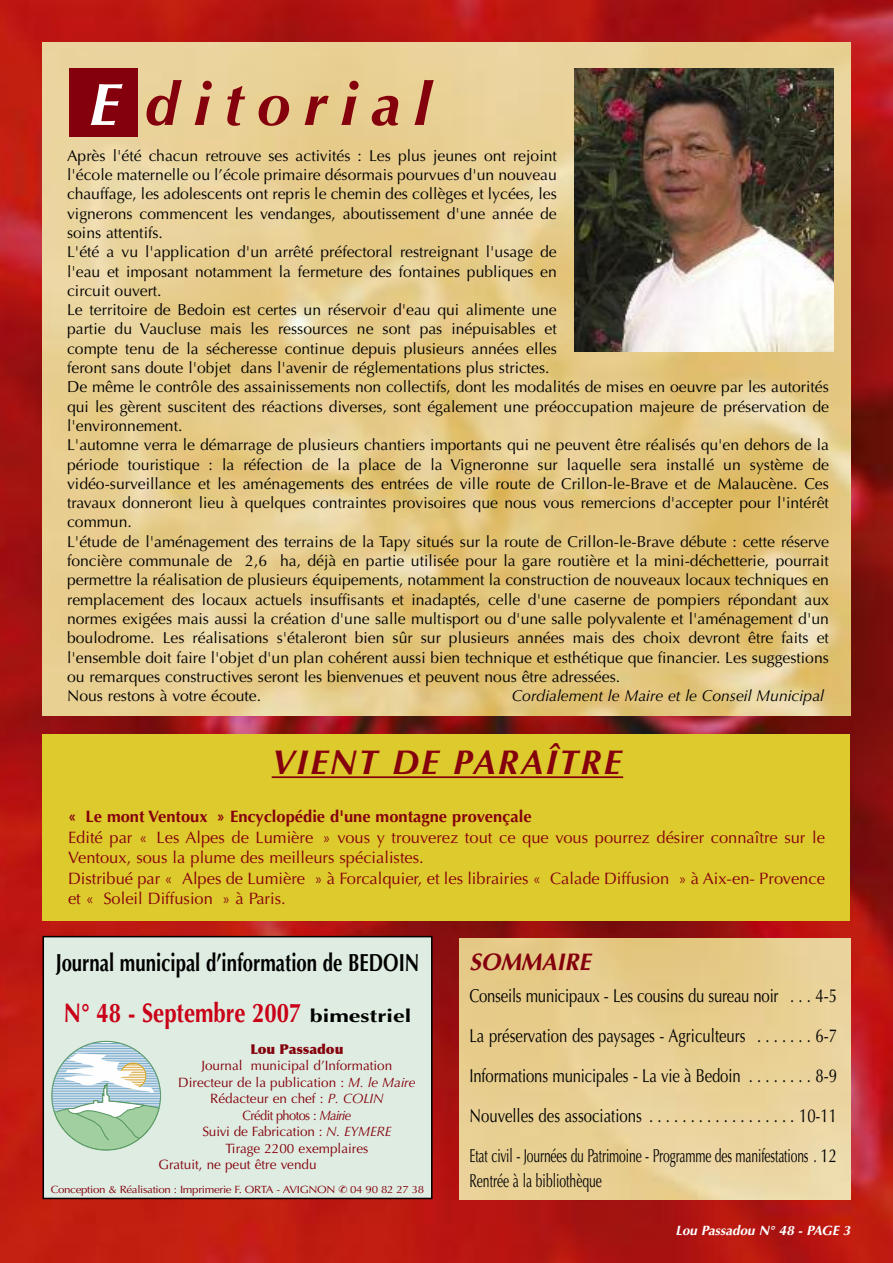
<style>
.page{position:relative;width:893px;height:1263px;background:#fff}
.page>*{position:absolute;margin:0;border:0;box-sizing:border-box;transform-origin:0 0}
.t1{font:italic 700 60px "Optima";letter-spacing:.22em;color:#84000c}
.t2{font:italic 700 34.5px "Optima";letter-spacing:.055em;color:#84000c}
.t3{font:700 27px "Optima";color:#c90017;scale:.82 1}
.t4{font:700 24.75px "Optima";color:#000;scale:.75 1}
.t5{font:italic 700 24px "Optima";color:#84000c;scale:.96 1}
.t6{font:18.6px/39.9px "Optima";letter-spacing:-.01em;color:#000;text-align:justify;scale:.8 1}
.t7{font:18.6px "Optima";letter-spacing:-.01em;color:#000;scale:.65 1}
.t8{font:16.5px/20.2px "Optima";color:#84000c}
.t9{font:700 16.5px "Optima";color:#84000c}
.t10{font:15.75px/19.4px "Optima";color:#000}
.t11{font:italic 15.75px "Optima";color:#000}
.t12{font:13.5px "Optima";color:#84000c}
.t13{font:italic 700 13.5px "Optima";color:#fff}
.t14{font:13.5px "Optima";letter-spacing:-.045em;color:#84000c;scale:.95 1}
.t15{font:900 13.5px "Optima";color:#84000c}
.t16{font:10.5px "Optima";letter-spacing:-.03em;color:#84000c;scale:1.1 1}
.s1{color:#fff}
.s2{font-size:18px;color:#000}
.s3{font-style:italic}
</style>
<div class="page">
<img style="left:0;top:0;width:893px;height:1263px">
<img style="left:43px;top:43px;width:807px;height:673px">
<div style="left:43px;top:734px;width:807px;height:186px;background:#ddca2d"></div>
<hr style="left:272px;top:776px;width:351px;height:2px;background:#84000c">
<img style="left:459px;top:939px;width:391px;height:260px">
<div style="left:43px;top:937px;width:389px;height:261px;background:#deece1"></div>
<div style="left:43px;top:936px;width:389px;height:263px;border:2px solid #000"></div>
<hr style="left:52px;top:1043px;width:109px;height:1px;background:#7aabcb">
<hr style="left:52px;top:1045px;width:109px;height:1px;background:#7aabcb">
<hr style="left:52px;top:1046px;width:109px;height:1px;background:#7aabcb">
<hr style="left:52px;top:1048px;width:109px;height:1px;background:#7aabcb">
<hr style="left:52px;top:1050px;width:109px;height:1px;background:#7aabcb">
<hr style="left:52px;top:1051px;width:109px;height:1px;background:#7aabcb">
<hr style="left:52px;top:1053px;width:109px;height:1px;background:#7aabcb">
<hr style="left:52px;top:1055px;width:109px;height:1px;background:#7aabcb">
<hr style="left:52px;top:1056px;width:109px;height:1px;background:#7aabcb">
<hr style="left:52px;top:1058px;width:109px;height:1px;background:#7aabcb">
<hr style="left:52px;top:1060px;width:109px;height:1px;background:#7aabcb">
<hr style="left:52px;top:1061px;width:109px;height:1px;background:#7aabcb">
<hr style="left:52px;top:1063px;width:109px;height:1px;background:#7aabcb">
<hr style="left:52px;top:1065px;width:109px;height:1px;background:#7aabcb">
<hr style="left:52px;top:1066px;width:109px;height:1px;background:#7aabcb">
<hr style="left:52px;top:1068px;width:109px;height:1px;background:#7aabcb">
<hr style="left:52px;top:1070px;width:109px;height:1px;background:#7aabcb">
<hr style="left:52px;top:1071px;width:109px;height:1px;background:#7aabcb">
<hr style="left:52px;top:1073px;width:109px;height:1px;background:#7aabcb">
<hr style="left:52px;top:1075px;width:109px;height:1px;background:#7aabcb">
<hr style="left:52px;top:1076px;width:109px;height:1px;background:#7aabcb">
<hr style="left:52px;top:1078px;width:109px;height:1px;background:#7aabcb">
<hr style="left:52px;top:1080px;width:109px;height:1px;background:#7aabcb">
<hr style="left:52px;top:1081px;width:109px;height:1px;background:#7aabcb">
<hr style="left:52px;top:1083px;width:109px;height:1px;background:#7aabcb">
<hr style="left:52px;top:1085px;width:109px;height:1px;background:#7aabcb">
<hr style="left:52px;top:1086px;width:109px;height:1px;background:#7aabcb">
<hr style="left:52px;top:1103px;width:109px;height:1px;background:#7aabcb">
<hr style="left:52px;top:1105px;width:109px;height:1px;background:#7aabcb">
<hr style="left:52px;top:1106px;width:109px;height:1px;background:#7aabcb">
<hr style="left:52px;top:1108px;width:109px;height:1px;background:#7aabcb">
<hr style="left:52px;top:1110px;width:109px;height:1px;background:#7aabcb">
<svg style="left:53px;top:1053px;width:107px;height:97px"></svg>
<img style="left:575px;top:68px;width:258px;height:284px">
<div style="left:70px;top:68px;width:68px;height:68px;background:#84000c"></div>
<h1 class="t1" style="left:89px;top:69px;width:343px"><span class="s1">E</span> ditorial</h1>
<p class="t10" style="left:67px;top:147px;width:763px">Après l'été chacun retrouve ses activités : Les plus jeunes ont rejoint<br>l'école maternelle ou l’école primaire désormais pourvues d'un nouveau<br>chauffage, les adolescents ont repris le chemin des collèges et lycées, les<br>vignerons commencent les vendanges, aboutissement d'une année de<br>soins attentifs.<br>L'été a vu l'application d'un arrêté préfectoral restreignant l'usage de<br>l'eau et imposant notamment la fermeture des fontaines publiques en<br>circuit ouvert.<br>Le territoire de Bedoin est certes un réservoir d'eau qui alimente une<br>partie du Vaucluse mais les ressources ne sont pas inépuisables et<br>compte tenu de la sécheresse continue depuis plusieurs années elles<br>feront sans doute l'objet dans l'avenir de réglementations plus strictes.<br>De même le contrôle des assainissements non collectifs, dont les modalités de mises en oeuvre par les autorités qui les gèrent suscitent des réactions diverses, sont également une préoccupation majeure de préservation de l'environnement.<br>L'automne verra le démarrage de plusieurs chantiers importants qui ne peuvent être réalisés qu'en dehors de la période touristique : la réfection de la place de la Vigneronne sur laquelle sera installé un système de vidéo-surveillance et les aménagements des entrées de ville route de Crillon-le-Brave et de Malaucène. Ces travaux donneront lieu à quelques contraintes provisoires que nous vous remercions d'accepter pour l'intérêt commun.<br>L'étude de l'aménagement des terrains de la Tapy situés sur la route de Crillon-le-Brave débute : cette réserve foncière communale de 2,6 ha, déjà en partie utilisée pour la gare routière et la mini-déchetterie, pourrait permettre la réalisation de plusieurs équipements, notamment la construction de nouveaux locaux techniques en remplacement des locaux actuels insuffisants et inadaptés, celle d'une caserne de pompiers répondant aux normes exigées mais aussi la création d'une salle multisport ou d'une salle polyvalente et l'aménagement d'un boulodrome. Les réalisations s'étaleront bien sûr sur plusieurs années mais des choix devront être faits et l'ensemble doit faire l'objet d'un plan cohérent aussi bien technique et esthétique que financier. Les suggestions ou remarques constructives seront les bienvenues et peuvent nous être adressées.<br>Nous restons à votre écoute.</p>
<p class="t11" style="left:512px;top:689px;width:314px">Cordialement le Maire et le Conseil Municipal</p>
<h2 class="t2" style="left:272px;top:741px;width:351px">VIENT DE PARAÎTRE</h2>
<p class="t9" style="left:68px;top:807px;width:465px">« Le mont Ventoux » Encyclopédie d'une montagne provençale</p>
<p class="t8" style="left:68px;top:829px;width:758px">Edité par « Les Alpes de Lumière » vous y trouverez tout ce que vous pourrez désirer connaître sur le Ventoux, sous la plume des meilleurs spécialistes.<br>Distribué par « Alpes de Lumière » à Forcalquier, et les librairies « Calade Diffusion » à Aix-en- Provence et « Soleil Diffusion » à Paris.</p>
<h3 class="t4" style="left:56px;top:948px;width:486px">Journal municipal d’information de BEDOIN</h3>
<h3 class="t3" style="left:64px;top:997px;width:425px">N° 48 - Septembre 2007 <span class="s2">bimestriel</span></h3>
<p class="t15" style="left:250px;top:1040px;width:95px">Lou Passadou</p>
<p class="t12" style="left:201px;top:1060px;width:192px">Journal municipal d’Information</p>
<p class="t12" style="left:178px;top:1076px;width:239px">Directeur de la publication : <span class="s3">M. le Maire</span></p>
<p class="t12" style="left:210px;top:1093px;width:175px">Rédacteur en chef : <span class="s3">P. COLIN</span></p>
<p class="t14" style="left:243px;top:1109px;width:116px">Crédit photos : <span class="s3">Mairie</span></p>
<p class="t12" style="left:202px;top:1126px;width:191px">Suivi de Fabrication : <span class="s3">N. EYMERE</span></p>
<p class="t12" style="left:225px;top:1142px;width:144px">Tirage 2200 exemplaires</p>
<p class="t12" style="left:159px;top:1159px;width:159px">Gratuit, ne peut être vendu</p>
<p class="t16" style="left:51px;top:1185px;width:341px">Conception &amp; Réalisation : Imprimerie F. ORTA - AVIGNON ✆ 04 90 82 27 38</p>
<h3 class="t5" style="left:469px;top:951px;width:127px">SOMMAIRE</h3>
<p class="t6" style="left:469px;top:977px;width:461px">Conseils municipaux - Les cousins du sureau noir . . . 4-5<br>La préservation des paysages - Agriculteurs . . . . . . . 6-7<br>Informations municipales - La vie à Bedoin . . . . . . . . 8-9<br>Nouvelles des associations . . . . . . . . . . . . . . . . . . 10-11<br>Etat civil - Journées du Patrimoine - Programme des manifestations . 12</p>
<p class="t7" style="left:469px;top:1173px;width:205px">Rentrée à la bibliothèque</p>
<p class="t13" style="left:675px;top:1225px;width:177px">Lou Passadou N° 48 - PAGE 3</p>
</div>
